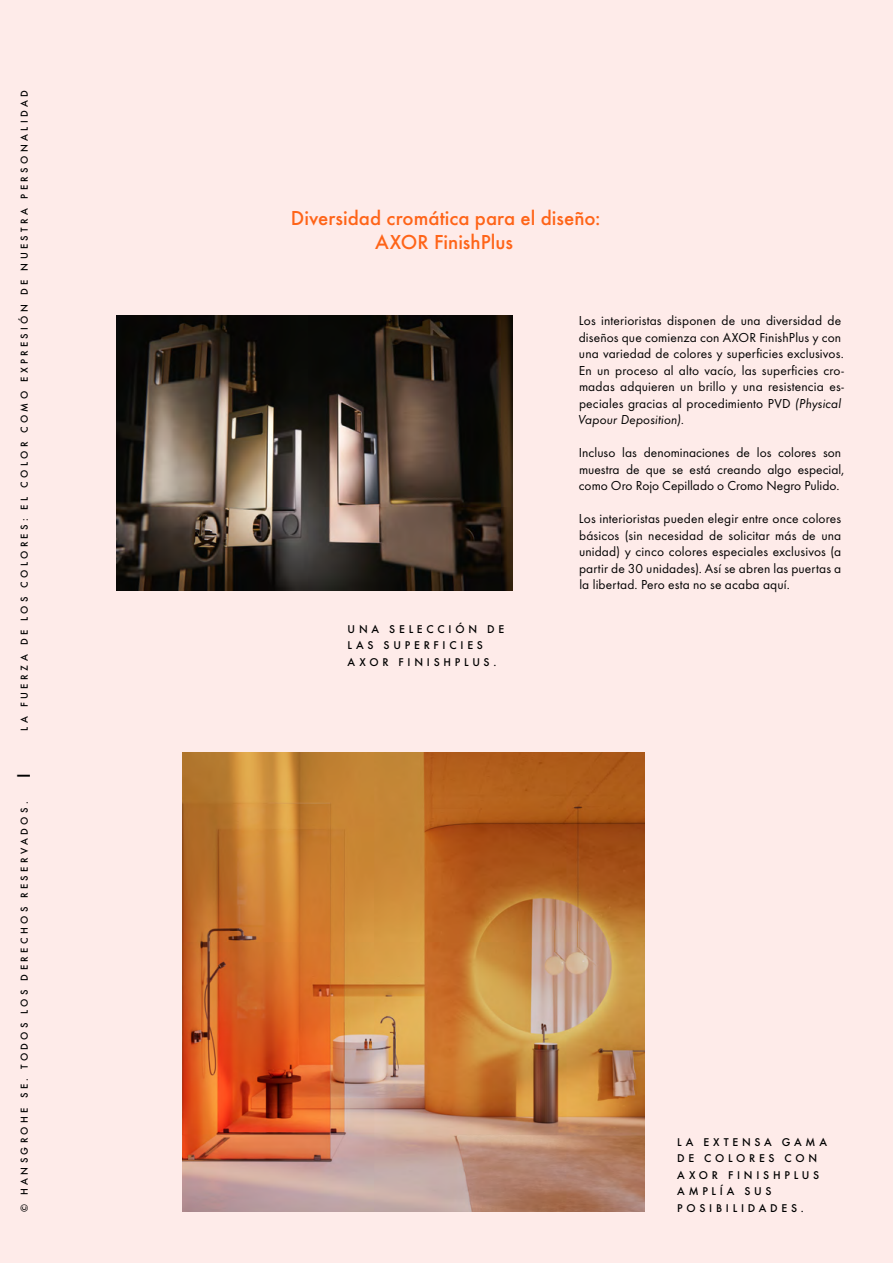
<style>
.page{position:relative;width:893px;height:1263px;background:#feebe9}
.page>*{position:absolute;margin:0;border:0;box-sizing:border-box;transform-origin:0 0}
.t1{font:30px "Clanfor LBBW";color:#000}
.t2{font:500 21px/24px "Futura TOT";color:#ff6418;text-align:center}
.t3{font:13.5px/16.5px "Futura TOT Boo";letter-spacing:.01em;color:#000}
.t4{font:13.5px "Futura TOT Boo Obl";letter-spacing:.01em;color:#000}
.t5{font:500 11.7px/16.5px "Futura TOT";letter-spacing:.32em;color:#000}
.t6{font:500 10.5px "Futura TOT";letter-spacing:.325em;color:#000}
.s1{font-family:"Futura TOT Boo Obl"}
</style>
<div class="page">
<img style="left:117px;top:315px;width:395px;height:276px">
<img style="left:183px;top:752px;width:461px;height:460px">
<p class="t6" style="left:18px;top:730px;width:642px;rotate:-90deg">LA FUERZA DE LOS COLORES: EL COLOR COMO EXPRESIÓN DE NUESTRA PERSONALIDAD</p>
<h1 class="t1" style="left:15px;top:757px;width:19px">−</h1>
<p class="t6" style="left:18px;top:1212px;width:412px;rotate:-90deg">© HANSGROHE SE. TODOS LOS DERECHOS RESERVADOS.</p>
<h2 class="t2" style="left:291px;top:206px;width:311px">Diversidad cromática para el diseño:<br>AXOR FinishPlus</h2>
<p class="t5" style="left:348px;top:620px;width:158px">UNA SELECCIÓN DE<br>LAS SUPERFICIES<br>AXOR FINISHPLUS.</p>
<p class="t3" style="left:579px;top:313px;width:267px">Los interioristas disponen de una diversidad de diseños que comienza con AXOR FinishPlus y con una variedad de colores y superficies exclusivos.<br>En un proceso al alto vacío, las superficies cro&shy;madas adquieren un brillo y una resistencia es&shy;peciales gracias al procedimiento PVD <span class="s1">(Physical</span></p>
<p class="t4" style="left:578px;top:412px;width:108px">Vapour Deposition).</p>
<p class="t3" style="left:579px;top:444px;width:267px">Incluso las denominaciones de los colores son muestra de que se está creando algo especial, como Oro Rojo Cepillado o Cromo Negro Pulido.</p>
<p class="t3" style="left:579px;top:510px;width:264px;text-align:justify">Los interioristas pueden elegir entre once colores básicos (sin necesidad de solicitar más de una unidad) y cinco colores especiales exclusivos (a partir de 30 unidades). Así se abren las puertas a la libertad. Pero esta no se acaba aquí.</p>
<p class="t5" style="left:677px;top:1134px;width:151px">LA EXTENSA GAMA<br>DE COLORES CON<br>AXOR FINISHPLUS<br>AMPLÍA SUS<br>POSIBILIDADES.</p>
</div>
